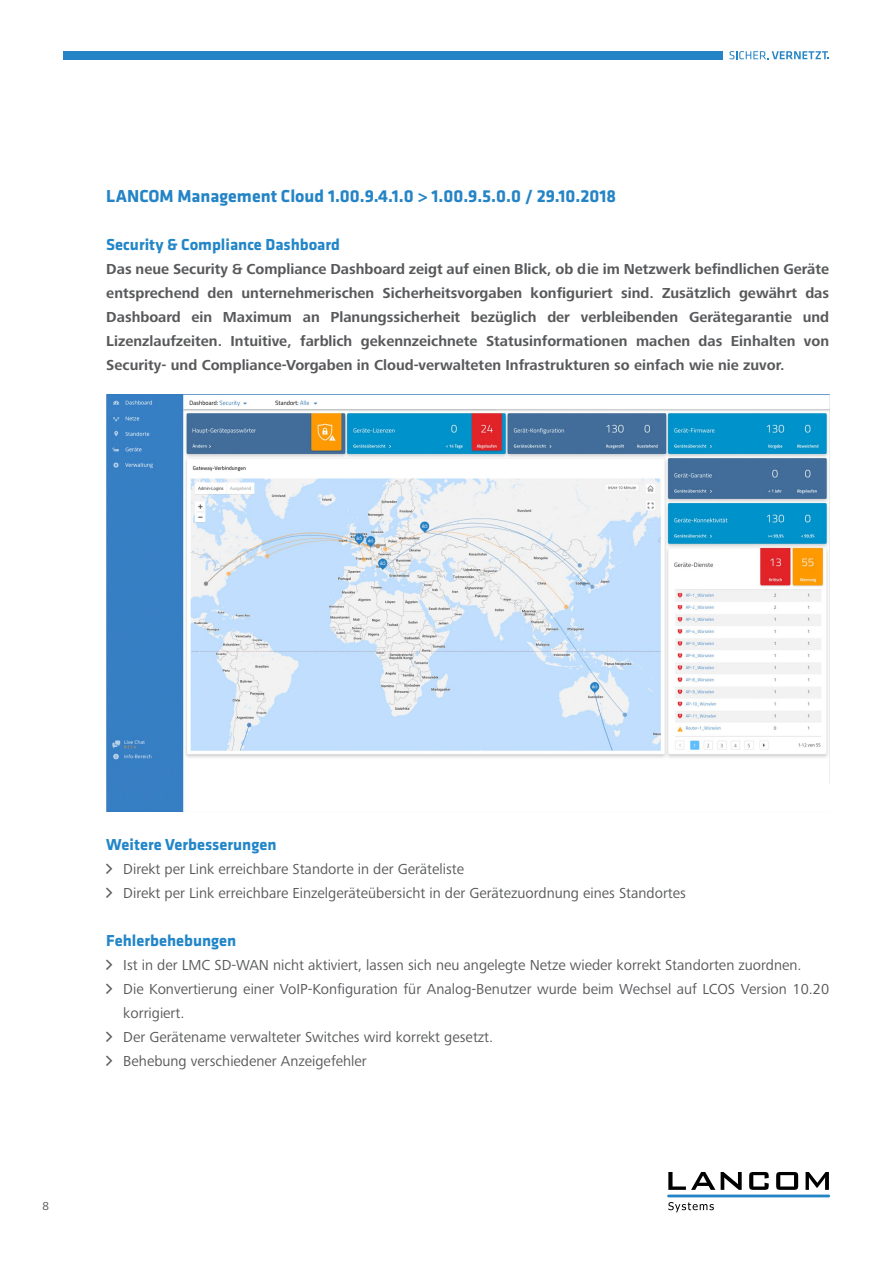
<style>
.page{position:relative;width:893px;height:1263px;background:#fff}
.page>*{position:absolute;margin:0;border:0;box-sizing:border-box;transform-origin:0 0}
.t1{font:700 18px "Klavika Basic";color:#2484c6}
.t2{font:700 16.5px "Klavika Basic";color:#2286c8}
.t3{font:700 15px/24px "Frutiger Next Pro";color:#58595b;text-align:justify}
.t4{font:15px/24px "Frutiger Next Pro";color:#58595b}
.t5{font:12px "Frutiger Next Pro";color:#58595b}
</style>
<div class="page">
<svg style="left:668px;top:1172px;width:47px;height:18px"></svg>
<svg style="left:721px;top:1172px;width:21px;height:18px"></svg>
<svg style="left:749px;top:1172px;width:20px;height:18px"></svg>
<svg style="left:776px;top:1172px;width:22px;height:18px"></svg>
<svg style="left:806px;top:1172px;width:23px;height:18px"></svg>
<svg style="left:668px;top:1202px;width:46px;height:10px"></svg>
<hr style="left:667px;top:1194px;width:163px;height:3px;background:#2484c6">
<div style="left:64px;top:51px;width:659px;height:9px;background:#2484c6"></div>
<svg style="left:729px;top:51px;width:100px;height:8px"></svg>
<img style="left:106px;top:394px;width:723px;height:417px">
<p class="t1" style="left:106px;top:183px;width:511px">LANCOM Management Cloud 1.00.9.4.1.0 &gt; 1.00.9.5.0.0 / 29.10.2018</p>
<p class="t2" style="left:106px;top:233px;width:235px">Security &amp; Compliance Dashboard</p>
<p class="t3" style="left:106px;top:257px;width:724px">Das neue Security &amp; Compliance Dashboard zeigt auf einen Blick, ob die im Netzwerk befindlichen Geräte entsprechend den unternehmerischen Sicherheitsvorgaben konfiguriert sind. Zusätzlich gewährt das Dashboard ein Maximum an Planungssicherheit bezüglich der verbleibenden Gerätegarantie und Lizenzlaufzeiten. Intuitive, farblich gekennzeichnete Statusinformationen machen das Einhalten von Security- und Compliance-Vorgaben in Cloud-verwalteten Infrastrukturen so einfach wie nie zuvor.</p>
<p class="t5" style="left:43px;top:1199px;width:8px">8</p>
<p class="t2" style="left:106px;top:833px;width:172px">Weitere Verbesserungen</p>
<p class="t4" style="left:123px;top:857px;width:564px">Direkt per Link erreichbare Standorte in der Geräteliste<br>Direkt per Link erreichbare Einzelgeräteübersicht in der Gerätezuordnung eines Standortes</p>
<p class="t2" style="left:106px;top:929px;width:132px">Fehlerbehebungen</p>
<p class="t4" style="left:123px;top:953px;width:707px">Ist in der LMC SD-WAN nicht aktiviert, lassen sich neu angelegte Netze wieder korrekt Standorten zuordnen.<br>Die Konvertierung einer VoIP-Konfiguration für Analog-Benutzer wurde beim Wechsel auf LCOS Version 10.20 korrigiert.<br>Der Gerätename verwalteter Switches wird korrekt gesetzt.<br>Behebung verschiedener Anzeigefehler</p>
</div>
